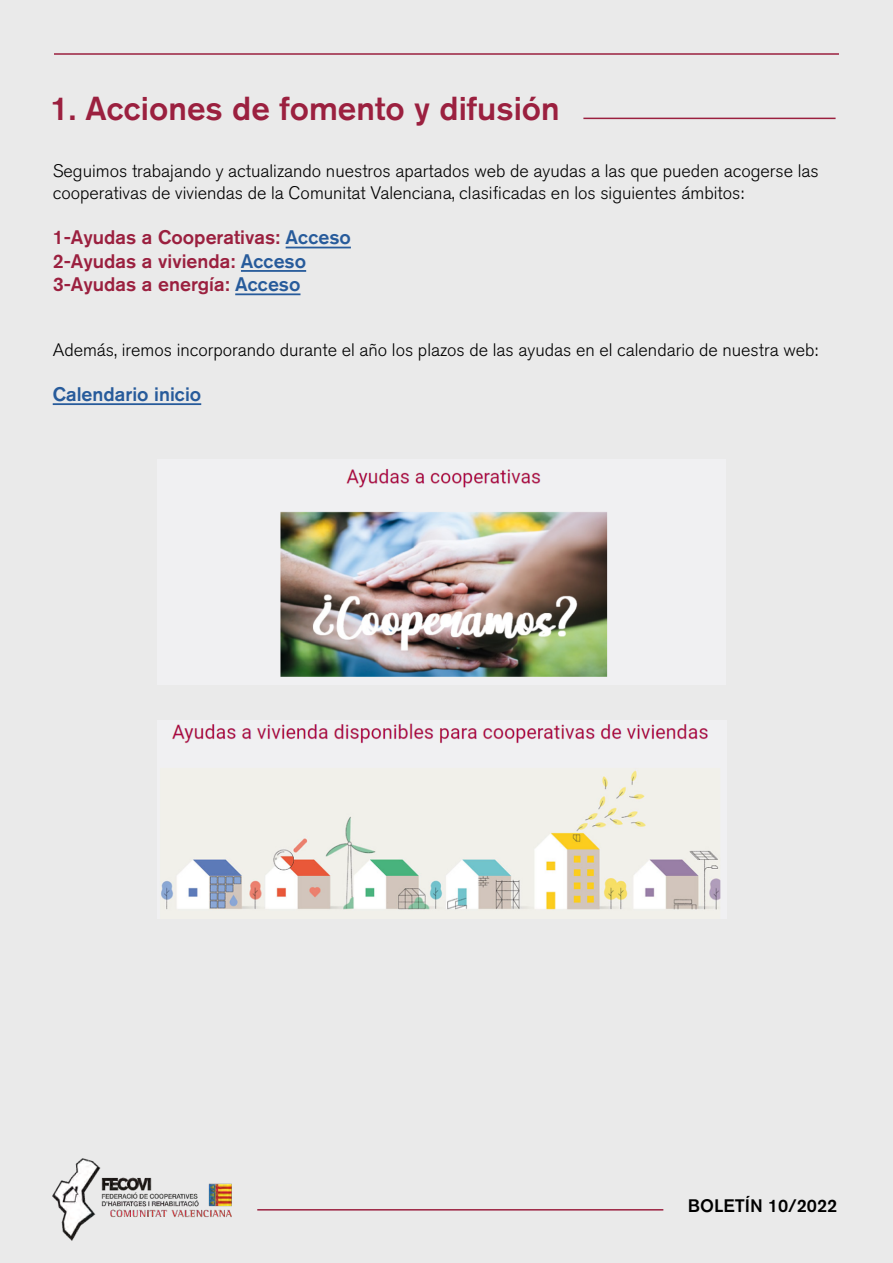
<style>
.page{position:relative;width:893px;height:1263px;background:#eaeaea}
.page>*{position:absolute;margin:0;border:0;box-sizing:border-box;transform-origin:0 0}
.t1{font:500 33px "Akzidenz Grotesk BQ";color:#9b203f}
.t2{font:500 19.5px/23.4px "Akzidenz Grotesk BQ";color:#9b203f}
.t3{font:500 19.5px "Akzidenz Grotesk BQ";color:#275b9b}
.t4{font:300 18px/21.6px "Akzidenz Grotesk BQ";color:#000}
.t5{font:500 18px "Akzidenz Grotesk BQ";color:#000}
.s1{color:#275b9b}
</style>
<div class="page">
<hr style="left:583px;top:118px;width:253px;height:1px;background:#9b203f">
<hr style="left:286px;top:247px;width:65px;height:1px;background:#275b9b">
<hr style="left:241px;top:270px;width:65px;height:2px;background:#275b9b">
<hr style="left:235px;top:293px;width:65px;height:2px;background:#275b9b">
<hr style="left:53px;top:403px;width:148px;height:2px;background:#275b9b">
<img style="left:52px;top:1158px;width:180px;height:83px">
<hr style="left:257px;top:1209px;width:406px;height:1px;background:#9b203f">
<img style="left:280px;top:469px;width:328px;height:208px">
<img style="left:161px;top:723px;width:560px;height:187px">
<hr style="left:54px;top:53px;width:785px;height:2px;background:#9b203f">
<h1 class="t1" style="left:51px;top:88px;width:511px">1. Acciones de fomento y difusión</h1>
<p class="t4" style="left:53px;top:161px;width:767px">Seguimos trabajando y actualizando nuestros apartados web de ayudas a las que pueden acogerse las cooperativas de viviendas de la Comunitat Valenciana, clasificadas en los siguientes ámbitos:</p>
<p class="t2" style="left:53px;top:225px;width:300px">1-Ayudas a Cooperativas: <span class="s1">Acceso<br></span>2-Ayudas a vivienda: <span class="s1">Acceso<br></span>3-Ayudas a energía: <span class="s1">Acceso</span></p>
<p class="t4" style="left:53px;top:339px;width:767px">Además, iremos incorporando durante el año los plazos de las ayudas en el calendario de nuestra web:</p>
<p class="t3" style="left:53px;top:382px;width:150px">Calendario inicio</p>
<p class="t5" style="left:688px;top:1195px;width:151px">BOLETÍN 10/2022</p>
</div>
